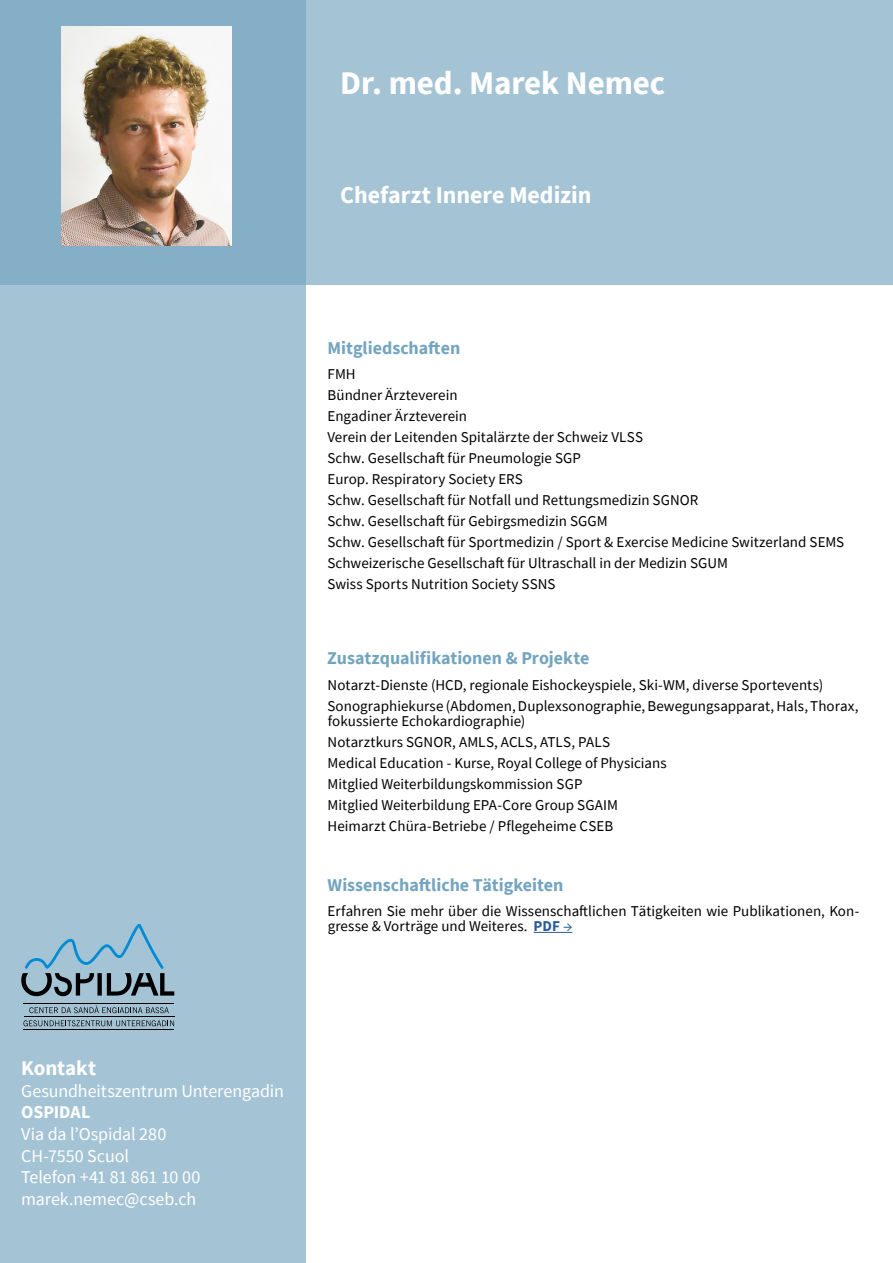
<style>
.page{position:relative;width:893px;height:1263px;background:#fff}
.page>*{position:absolute;margin:0;border:0;box-sizing:border-box;transform-origin:0 0}
.t1{font:700 33px "Source Sans Pro";letter-spacing:-.005em;color:#fff}
.t2{font:700 24px "Source Sans Pro";letter-spacing:-.005em;color:#fff}
.t3{font:700 21px "Source Sans Pro";letter-spacing:-.005em;color:#fff}
.t4{font:18px/21.6px "Source Sans Pro";letter-spacing:-.005em;color:#fff}
.t5{font:700 18px "Source Sans Pro";color:#73a5c0}
.t6{font:700 18px "Source Sans Pro";letter-spacing:-.005em;color:#fff}
.t7{font:15px/21px "Source Sans Pro";letter-spacing:.005em;color:#000}
.s1{font-weight:700;color:#275b9b}
.s2{color:#275b9b}
</style>
<div class="page">
<div style="left:0;top:0;width:893px;height:285px;background:#a4c4d6"></div>
<svg style="left:0;top:0;width:306px;height:1263px;background:#9fc0d3"></svg>
<svg style="left:21px;top:924px;width:153px;height:72px;background:#86a9bc"></svg>
<svg style="left:29px;top:1005px;width:140px;height:8px"></svg>
<svg style="left:23px;top:1020px;width:151px;height:6px"></svg>
<hr style="left:24px;top:1003px;width:150px;height:1px;background:#000">
<hr style="left:24px;top:1030px;width:150px;height:1px;background:#000">
<hr style="left:24px;top:1016px;width:150px;height:1px;background:#000">
<img style="left:62px;top:26px;width:170px;height:220px">
<hr style="left:534px;top:932px;width:38px;height:1px;background:#275b9b">
<h1 class="t1" style="left:340px;top:61px;width:327px">Dr. med. Marek Nemec</h1>
<h2 class="t2" style="left:340px;top:179px;width:253px">Chefarzt Innere Medizin</h2>
<p class="t5" style="left:328px;top:335px;width:134px">Mitgliedschaften</p>
<p class="t7" style="left:327px;top:364px;width:518px">FMH<br>Bündner Ärzteverein<br>Engadiner Ärzteverein<br>Verein der Leitenden Spitalärzte der Schweiz VLSS<br>Schw. Gesellschaft für Pneumologie SGP<br>Europ. Respiratory Society ERS<br>Schw. Gesellschaft für Notfall und Rettungsmedizin SGNOR<br>Schw. Gesellschaft für Gebirgsmedizin SGGM<br>Schw. Gesellschaft für Sportmedizin / Sport &amp; Exercise Medicine Switzerland SEMS Schweizerische Gesellschaft für Ultraschall in der Medizin SGUM<br>Swiss Sports Nutrition Society SSNS</p>
<p class="t5" style="left:327px;top:646px;width:264px">Zusatzqualifikationen &amp; Projekte</p>
<p class="t7" style="left:327px;top:674px;width:533px">Notarzt-Dienste (HCD, regionale Eishockeyspiele, Ski-WM, diverse Sportevents)<br>Sonographiekurse (Abdomen, Duplexsonographie, Bewegungsapparat, Hals, Thorax,</p>
<p class="t7" style="left:328px;top:710px;width:341px">fokussierte Echokardiographie)<br>Notarztkurs SGNOR, AMLS, ACLS, ATLS, PALS<br>Medical Education - Kurse, Royal College of Physicians Mitglied Weiterbildungskommission SGP<br>Mitglied Weiterbildung EPA-Core Group SGAIM Heimarzt Chüra-Betriebe / Pflegeheime CSEB</p>
<p class="t5" style="left:328px;top:872px;width:237px">Wissenschaftliche Tätigkeiten</p>
<p class="t7" style="left:328px;top:904px;width:533px;line-height:15px">Erfahren Sie mehr über die Wissenschaftlichen Tätigkeiten wie Publikationen, Kon&shy;gresse &amp; Vorträge und Weiteres. <span class="s1">PDF</span> <span class="s2">→</span></p>
<h3 class="t3" style="left:21px;top:1054px;width:76px">Kontakt</h3>
<p class="t4" style="left:21px;top:1080px;width:264px">Gesundheitszentrum Unterengadin</p>
<p class="t6" style="left:21px;top:1100px;width:71px">OSPIDAL</p>
<p class="t4" style="left:21px;top:1123px;width:181px">Via da l’Ospidal 280<br>CH-7550 Scuol<br>Telefon +41 81 861 10 00 marek.nemec@cseb.ch</p>
</div>
